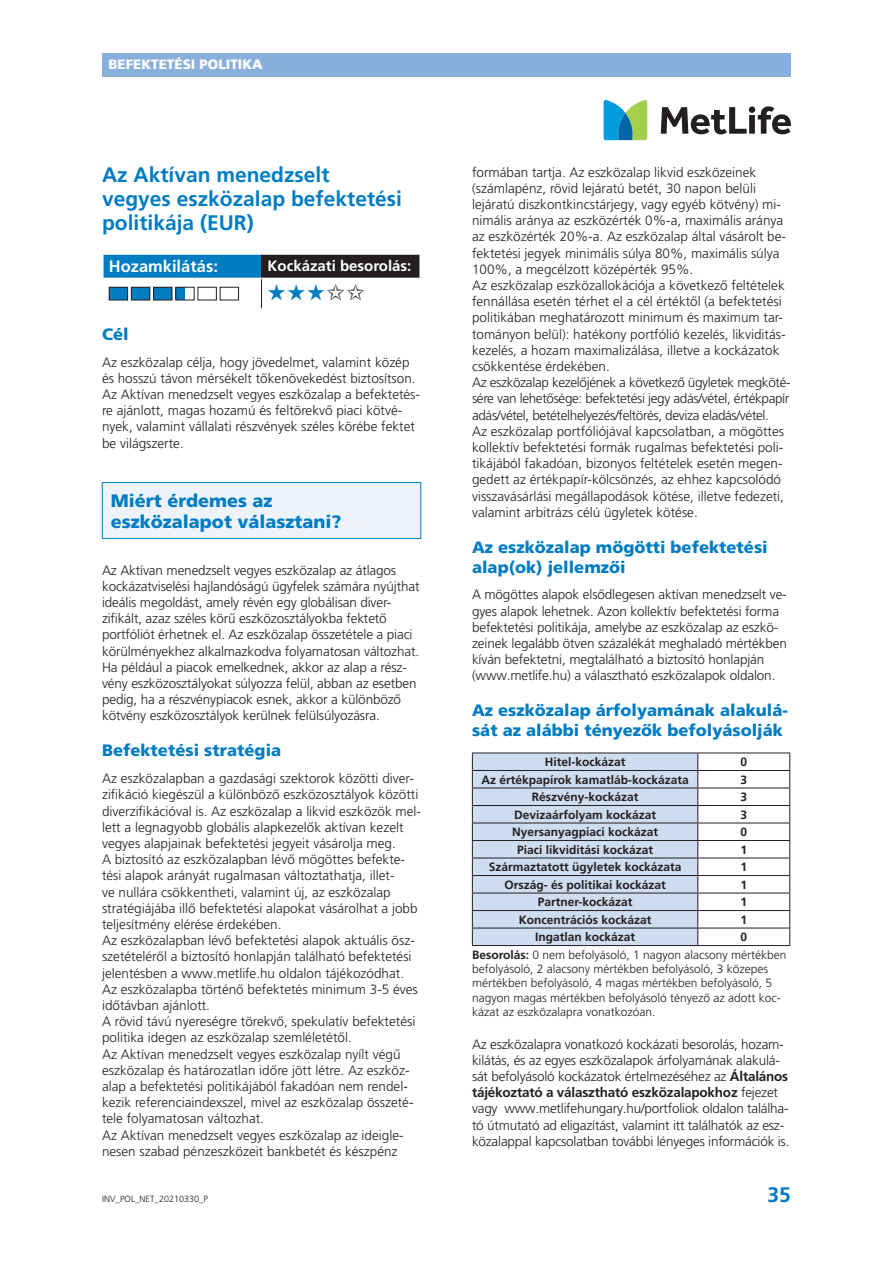
<style>
.page{position:relative;width:893px;height:1263px;background:#fff}
.page>*{position:absolute;margin:0;border:0;box-sizing:border-box;transform-origin:0 0}
.t1{font:22.5px "Zapf Dingbats";color:#007cc2}
.t2{font:700 21px/24px "Frutiger LT Pro";color:#007cc2}
.t3{font:900 18px/21px "Frutiger LT Pro";color:#007cc2}
.t4{font:900 16.5px/19.8px "Frutiger LT Pro";color:#007cc2}
.t5{font:700 16.5px "Frutiger LT Pro";color:#fff}
.t6{font:700 15px "Frutiger LT Pro";color:#fff}
.t7{font:300 13.5px/16.2px "Frutiger LT Pro";color:#231f20}
.t8{font:900 13.5px "Frutiger LT Pro";color:#fff}
.t9{font:700 12px "Frutiger LT Pro";color:#231f20}
.t10{font:300 12px/14.4px "Frutiger LT Pro";color:#231f20}
.t11{font:300 9px "Frutiger LT Pro";color:#231f20}
.s1{font-weight:700}
</style>
<div class="page">
<div style="left:102px;top:53px;width:689px;height:24px;background:#89b0dc"></div>
<svg style="left:661px;top:106px;width:130px;height:28px"></svg>
<svg style="left:604px;top:100px;width:43px;height:40px"></svg>
<div style="left:103px;top:254px;width:158px;height:24px;background:#007cc2"></div>
<div style="left:261px;top:254px;width:159px;height:24px;background:#231f20"></div>
<hr style="left:261px;top:279px;width:1px;height:30px;background:#231f20">
<hr style="left:102px;top:253px;width:159px;height:2px;background:#fff">
<hr style="left:102px;top:255px;width:2px;height:23px;background:#fff">
<hr style="left:261px;top:253px;width:160px;height:2px;background:#fff">
<hr style="left:419px;top:255px;width:2px;height:23px;background:#fff">
<div style="left:109px;top:287px;width:19px;height:13px;background:#007cc2"></div>
<div style="left:109px;top:287px;width:19px;height:13px;border:1px solid #231f20"></div>
<div style="left:131px;top:287px;width:19px;height:13px;background:#007cc2"></div>
<div style="left:131px;top:287px;width:19px;height:13px;border:1px solid #231f20"></div>
<div style="left:154px;top:287px;width:18px;height:13px;background:#007cc2"></div>
<div style="left:153px;top:287px;width:19px;height:13px;border:1px solid #231f20"></div>
<div style="left:176px;top:287px;width:9px;height:13px;background:#007cc2"></div>
<div style="left:175px;top:287px;width:20px;height:13px;border:1px solid #231f20"></div>
<div style="left:198px;top:287px;width:19px;height:13px;border:1px solid #231f20"></div>
<div style="left:220px;top:287px;width:19px;height:13px;border:1px solid #231f20"></div>
<div style="left:102px;top:482px;width:319px;height:56px;background:#eef3f9"></div>
<div style="left:102px;top:482px;width:319px;height:57px;border:1px solid #007cc2"></div>
<hr style="left:698px;top:753px;width:92px;height:1px;background:#231f20">
<hr style="left:698px;top:770px;width:92px;height:1px;background:#231f20">
<hr style="left:698px;top:788px;width:92px;height:1px;background:#231f20">
<hr style="left:698px;top:805px;width:92px;height:1px;background:#231f20">
<hr style="left:698px;top:823px;width:92px;height:1px;background:#231f20">
<hr style="left:698px;top:840px;width:92px;height:1px;background:#231f20">
<hr style="left:698px;top:858px;width:92px;height:1px;background:#231f20">
<hr style="left:698px;top:875px;width:92px;height:1px;background:#231f20">
<hr style="left:698px;top:893px;width:92px;height:1px;background:#231f20">
<hr style="left:698px;top:910px;width:92px;height:1px;background:#231f20">
<hr style="left:698px;top:928px;width:92px;height:1px;background:#231f20">
<svg style="left:472px;top:753px;width:226px;height:192px"></svg>
<svg style="left:789px;top:753px;width:1px;height:192px"></svg>
<hr style="left:472px;top:945px;width:226px;height:1px;background:#231f20">
<hr style="left:698px;top:945px;width:92px;height:1px;background:#231f20">
<p class="t8" style="left:108px;top:57px;width:156px">BEFEKTETÉSI POLITIKA</p>
<h2 class="t2" style="left:102px;top:163px;width:301px">Az Aktívan menedzselt vegyes eszközalap befektetési politikája (EUR)</h2>
<p class="t5" style="left:109px;top:257px;width:111px">Hozamkilátás:</p>
<p class="t6" style="left:267px;top:257px;width:145px">Kockázati besorolás:</p>
<h1 class="t1" style="left:267px;top:281px;width:59px">★★★</h1>
<p class="t4" style="left:102px;top:324px;width:28px">Cél</p>
<p class="t7" style="left:102px;top:354px;width:319px">Az eszközalap célja, hogy jövedelmet, valamint közép és hosszú távon mérsékelt tőkenövekedést biztosítson.<br>Az Aktívan menedzselt vegyes eszközalap a befektetés&shy;re ajánlott, magas hozamú és feltörekvő piaci kötvé&shy;nyek, valamint vállalati részvények széles körébe fektet be világszerte.</p>
<h3 class="t3" style="left:111px;top:490px;width:232px">Miért érdemes az eszközalapot választani?</h3>
<p class="t7" style="left:102px;top:562px;width:319px">Az Aktívan menedzselt vegyes eszközalap az átlagos kockázatviselési hajlandóságú ügyfelek számára nyújthat ideális megoldást, amely révén egy globálisan diver&shy;zifikált, azaz széles körű eszközosztályokba fektető portfóliót érhetnek el. Az eszközalap összetétele a piaci körülményekhez alkalmazkodva folyamatosan változhat.<br>Ha például a piacok emelkednek, akkor az alap a rész&shy;vény eszközosztályokat súlyozza felül, abban az esetben pedig, ha a részvénypiacok esnek, akkor a különböző kötvény eszközosztályok kerülnek felülsúlyozásra.</p>
<p class="t4" style="left:102px;top:741px;width:181px">Befektetési stratégia</p>
<p class="t7" style="left:102px;top:770px;width:320px">Az eszközalapban a gazdasági szektorok közötti diver&shy;zifikáció kiegészül a különböző eszközosztályok közötti diverzifikációval is. Az eszközalap a likvid eszközök mel&shy;lett a legnagyobb globális alapkezelők aktívan kezelt vegyes alapjainak befektetési jegyeit vásárolja meg.<br>A biztosító az eszközalapban lévő mögöttes befekte&shy;tési alapok arányát rugalmasan változtathatja, illet-<br>ve nullára csökkentheti, valamint új, az eszközalap stratégiájába illő befektetési alapokat vásárolhat a jobb teljesítmény elérése érdekében.<br>Az eszközalapban lévő befektetési alapok aktuális ös - szetételéről a biztosító honlapján található befektetési jelentésben a www.metlife.hu oldalon tájékozódhat.<br>Az eszközalapba történő befektetés minimum 3-5 éves időtávban ajánlott.<br>A rövid távú nyereségre törekvő, spekulatív befektetési politika idegen az eszközalap szemléletétől.<br>Az Aktívan menedzselt vegyes eszközalap nyílt végű eszközalap és határozatlan időre jött létre. Az eszköz&shy;alap a befektetési politikájából fakadóan nem rendel&shy;kezik referenciaindexszel, mivel az eszközalap összeté&shy;tele folyamatosan változhat.<br>Az Aktívan menedzselt vegyes eszközalap az ideigle&shy;nesen szabad pénzeszközeit bankbetét és készpénz</p>
<p class="t11" style="left:102px;top:1193px;width:108px">INV_POL_NET_20210330_P</p>
<p class="t7" style="left:472px;top:164px;width:320px">formában tartja. Az eszközalap likvid eszközeinek (számlapénz, rövid lejáratú betét, 30 napon belüli lejáratú diszkontkincstárjegy, vagy egyéb kötvény) mi&shy;nimális aránya az eszközérték 0%-a, maximális aránya az eszközérték 20%-a. Az eszközalap által vásárolt be&shy;fektetési jegyek minimális súlya 80%, maximális súlya 100%, a megcélzott középérték 95%.<br>Az eszközalap eszközallokációja a következő feltételek fennállása esetén térhet el a cél értéktől (a befektetési politikában meghatározott minimum és maximum tar&shy;tományon belül): hatékony portfólió kezelés, likviditás&shy;kezelés, a hozam maximalizálása, illetve a kockázatok csökkentése érdekében.<br>Az eszközalap kezelőjének a következő ügyletek megköté&shy;sére van lehetősége: befektetési jegy adás/vétel, értékpapír adás/vétel, betételhelyezés/feltörés, deviza eladás/vétel.<br>Az eszközalap portfóliójával kapcsolatban, a mögöttes kollektív befektetési formák rugalmas befektetési poli&shy;tikájából fakadóan, bizonyos feltételek esetén megen&shy;gedett az értékpapír-kölcsönzés, az ehhez kapcsolódó visszavásárlási megállapodások kötése, illetve fedezeti, valamint arbitrázs célú ügyletek kötése.</p>
<p class="t4" style="left:472px;top:537px;width:297px">Az eszközalap mögötti befektetési alap(ok) jellemzői</p>
<p class="t7" style="left:472px;top:587px;width:316px">A mögöttes alapok elsődlegesen aktívan menedzselt ve&shy;gyes alapok lehetnek. Azon kollektív befektetési forma befektetési politikája, amelybe az eszközalap az eszkö&shy;zeinek legalább ötven százalékát meghaladó mértékben kíván befektetni, megtalálható a biztosító honlapján (www.metlife.hu) a választható eszközalapok oldalon.</p>
<p class="t4" style="left:472px;top:701px;width:317px">Az eszközalap árfolyamának alakulá&shy;sát az alábbi tényezők befolyásolják</p>
<p class="t9" style="left:545px;top:755px;width:82px">Hitel-kockázat</p>
<p class="t9" style="left:740px;top:755px;width:8px">0</p>
<p class="t9" style="left:481px;top:772px;width:209px">Az értékpapírok kamatláb-kockázata</p>
<p class="t9" style="left:740px;top:772px;width:8px">3</p>
<p class="t9" style="left:532px;top:790px;width:108px">Részvény-kockázat</p>
<p class="t9" style="left:740px;top:790px;width:8px">3</p>
<p class="t9" style="left:514px;top:807px;width:144px">Devizaárfolyam kockázat</p>
<p class="t9" style="left:740px;top:807px;width:8px">3</p>
<p class="t9" style="left:512px;top:825px;width:148px">Nyersanyagpiaci kockázat</p>
<p class="t9" style="left:740px;top:825px;width:8px">0</p>
<p class="t9" style="left:517px;top:842px;width:138px">Piaci likviditási kockázat</p>
<p class="t9" style="left:740px;top:842px;width:8px">1</p>
<p class="t9" style="left:489px;top:860px;width:194px">Származtatott ügyletek kockázata</p>
<p class="t9" style="left:740px;top:860px;width:8px">1</p>
<p class="t9" style="left:504px;top:877px;width:163px">Ország- és politikai kockázat</p>
<p class="t9" style="left:740px;top:877px;width:8px">1</p>
<p class="t9" style="left:538px;top:895px;width:96px">Partner-kockázat</p>
<p class="t9" style="left:740px;top:895px;width:8px">1</p>
<p class="t9" style="left:519px;top:912px;width:134px">Koncentrációs kockázat</p>
<p class="t9" style="left:740px;top:912px;width:8px">1</p>
<p class="t9" style="left:535px;top:930px;width:102px">Ingatlan kockázat</p>
<p class="t10" style="left:472px;top:929px;width:316px;line-height:17.2px;text-indent:268px"><span class="s1">0<br>Besorolás:</span> 0 nem befolyásoló, 1 nagyon alacsony mértékben</p>
<p class="t10" style="left:472px;top:962px;width:310px">befolyásoló, 2 alacsony mértékben befolyásoló, 3 közepes mértékben befolyásoló, 4 magas mértékben befolyásoló, 5 nagyon magas mértékben befolyásoló tényező az adott koc&shy;kázat az eszközalapra vonatkozóan.</p>
<p class="t7" style="left:472px;top:1036px;width:319px">Az eszközalapra vonatkozó kockázati besorolás, hozam&shy;kilátás, és az egyes eszközalapok árfolyamának alakulá&shy;sát befolyásoló kockázatok értelmezéséhez az <span class="s1">Általános tájékoztató a választható eszközalapokhoz</span> fejezet vagy www.metlifehungary.hu/portfoliok oldalon találha&shy;tó útmutató ad eligazítást, valamint itt találhatók az esz&shy;közalappal kapcsolatban további lényeges információk is.</p>
<h2 class="t2" style="left:768px;top:1183px;width:25px">35</h2>
</div>
